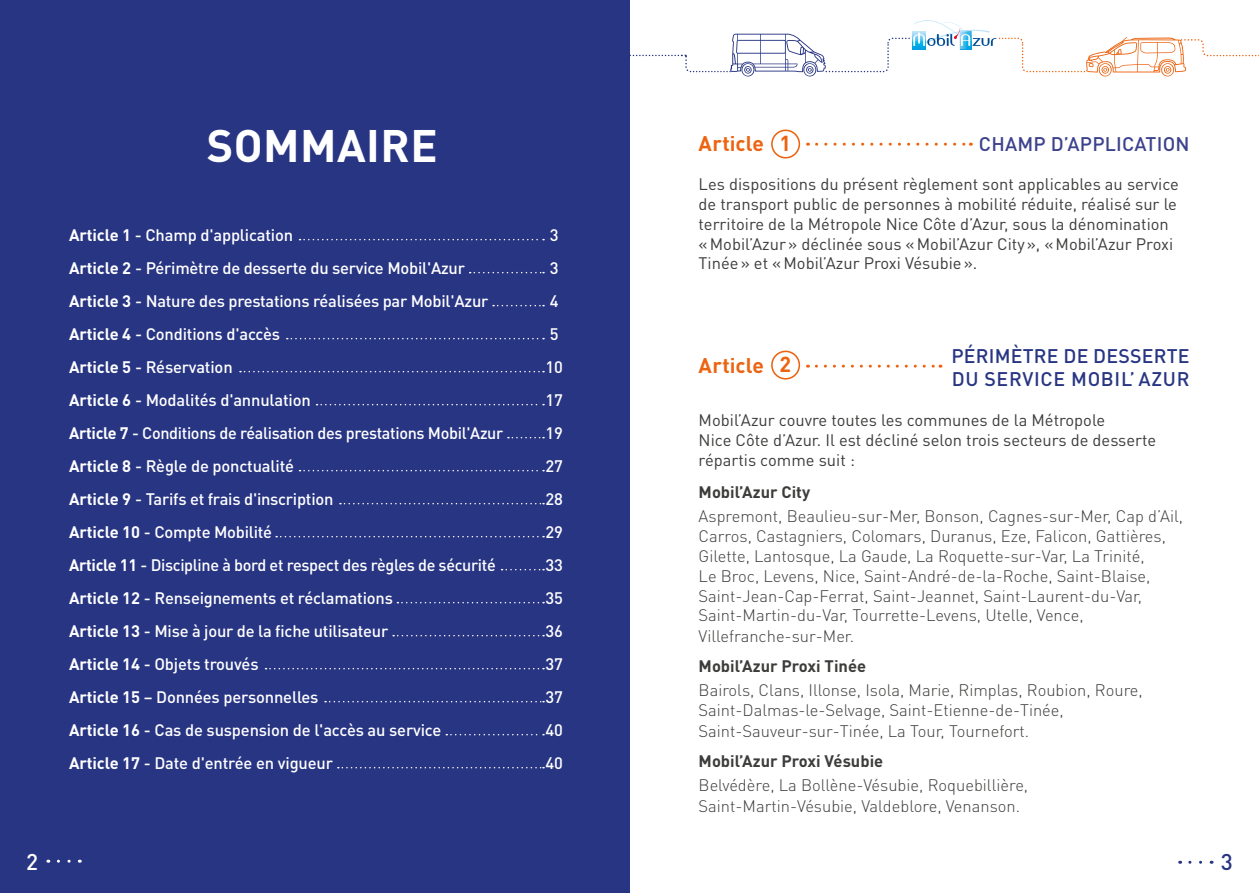
<style>
.page{position:relative;width:1259px;height:893px;background:#fff}
.page>*{position:absolute;margin:0;border:0;box-sizing:border-box;transform-origin:0 0}
.t1{font:700 45px "DIN Pro";letter-spacing:.01em;color:#fff}
.t2{font:500 22.5px "DIN Pro";color:#fff}
.t3{font:500 22.5px "DIN Pro";color:#283583}
.t4{font:700 21.45px "DIN Pro";color:#ec6411}
.t5{font:700 21px "DIN Pro";color:#ec6411}
.t6{font:500 19.5px/23.4px "DIN Pro";letter-spacing:.01em;color:#283583}
.t7{font:500 19.5px "DIN Pro";letter-spacing:.01em;color:#3d428d}
.t8{font:500 16.5px/33px "DIN Pro";letter-spacing:-.015em;color:#fff}
.t9{font:300 16.5px/20px "DIN Pro";color:#3c3c3b}
.t10{font:16.5px/19.8px "DIN Pro";color:#3c3c3b}
.t11{font:700 16.5px "DIN Pro";color:#3c3c3b}
.s1{font-weight:700}
.s2{font-size:21.45px}
</style>
<div class="page">
<div style="left:0;top:0;width:629px;height:893px;background:#283583"></div>
<svg style="left:299px;top:239px;width:245px;height:1px"></svg>
<svg style="left:470px;top:272px;width:74px;height:1px"></svg>
<svg style="left:493px;top:305px;width:51px;height:1px"></svg>
<svg style="left:287px;top:338px;width:257px;height:1px"></svg>
<svg style="left:240px;top:371px;width:304px;height:1px"></svg>
<svg style="left:316px;top:404px;width:228px;height:1px"></svg>
<svg style="left:508px;top:437px;width:36px;height:1px"></svg>
<svg style="left:299px;top:470px;width:245px;height:1px"></svg>
<svg style="left:340px;top:503px;width:204px;height:1px"></svg>
<svg style="left:276px;top:536px;width:268px;height:1px"></svg>
<svg style="left:501px;top:569px;width:43px;height:1px"></svg>
<svg style="left:397px;top:602px;width:147px;height:1px"></svg>
<svg style="left:393px;top:635px;width:151px;height:1px"></svg>
<svg style="left:265px;top:668px;width:279px;height:1px"></svg>
<svg style="left:325px;top:701px;width:219px;height:1px"></svg>
<svg style="left:446px;top:734px;width:98px;height:1px"></svg>
<svg style="left:338px;top:767px;width:206px;height:1px"></svg>
<svg style="left:58px;top:860px;width:22px;height:3px"></svg>
<svg style="left:816px;top:143px;width:155px;height:3px"></svg>
<div style="left:771px;top:130px;width:29px;height:29px;border:2px solid #ec6411;border-radius:50%"></div>
<svg style="left:816px;top:365px;width:125px;height:3px"></svg>
<div style="left:771px;top:351px;width:29px;height:29px;border:2px solid #ec6411;border-radius:50%"></div>
<svg style="left:629px;top:20px;width:630px;height:56px"></svg>
<svg style="left:1179px;top:861px;width:21px;height:3px"></svg>
<h1 class="t1" style="left:207px;top:111px;width:232px">SOMMAIRE</h1>
<p class="t8" style="left:69px;top:218px;width:435px"><span class="s1">Article 1</span> - Champ d'application<br><span class="s1">Article 2</span> - Périmètre de desserte du service Mobil'Azur <span class="s1">Article 3</span> - Nature des prestations réalisées par Mobil'Azur <span class="s1">Article 4</span> - Conditions d'accès<br><span class="s1">Article 5</span> - Réservation<br><span class="s1">Article 6</span> - Modalités d'annulation<br><span class="s1">Article 7</span> - Conditions de réalisation des prestations Mobil'Azur <span class="s1">Article 8</span> - Règle de ponctualité<br><span class="s1">Article 9</span> - Tarifs et frais d'inscription<br><span class="s1">Article 10</span> - Compte Mobilité<br><span class="s1">Article 11</span> - Discipline à bord et respect des règles de sécurité <span class="s1">Article 12</span> - Renseignements et réclamations<br><span class="s1">Article 13</span> - Mise à jour de la fiche utilisateur<br><span class="s1">Article 14</span> - Objets trouvés<br><span class="s1">Article 15</span> – Données personnelles<br><span class="s1">Article 16</span> - Cas de suspension de l'accès au service<br><span class="s1">Article 17</span> - Date d'entrée en vigueur</p>
<p class="t8" style="left:545px;top:218px;width:19px">3<br>3<br>4<br>5<br>10<br>17<br>19<br>27<br>28<br>29<br>33<br>35<br>36<br>37<br>37<br>40<br>40</p>
<h2 class="t2" style="left:26px;top:846px;width:13px">2</h2>
<p class="t5" style="left:698px;top:127px;width:94px">Article <span class="s2">1</span></p>
<p class="t7" style="left:979px;top:131px;width:212px">CHAMP D’APPLICATION</p>
<p class="t10" style="left:698px;top:174px;width:482px">Les dispositions du présent règlement sont applicables au service de transport public de personnes à mobilité réduite, réalisé sur le territoire de la Métropole Nice Côte d’Azur, sous la dénomination «Mobil’Azur» déclinée sous «Mobil’Azur City», «Mobil’Azur Proxi Tinée» et «Mobil’Azur Proxi Vésubie».</p>
<p class="t5" style="left:698px;top:349px;width:67px">Article</p>
<h3 class="t4" style="left:779px;top:348px;width:13px">2</h3>
<p class="t6" style="left:951px;top:344px;width:240px">PÉRIMÈTRE DE DESSERTE<br>DU SERVICE MOBIL’ AZUR</p>
<p class="t10" style="left:698px;top:410px;width:459px">Mobil’Azur couvre toutes les communes de la Métropole<br>Nice Côte d’Azur. Il est décliné selon trois secteurs de desserte répartis comme suit :</p>
<p class="t11" style="left:698px;top:480px;width:113px">Mobil’Azur City</p>
<p class="t9" style="left:698px;top:506px;width:486px">Aspremont, Beaulieu-sur-Mer, Bonson, Cagnes-sur-Mer, Cap d’Ail, Carros, Castagniers, Colomars, Duranus, Eze, Falicon, Gattières, Gilette, Lantosque, La Gaude, La Roquette-sur-Var, La Trinité,<br>Le Broc, Levens, Nice, Saint-André-de-la-Roche, Saint-Blaise, Saint-Jean-Cap-Ferrat, Saint-Jeannet, Saint-Laurent-du-Var, Saint-Martin-du-Var, Tourrette-Levens, Utelle, Vence, Villefranche-sur-Mer.</p>
<p class="t11" style="left:698px;top:654px;width:169px">Mobil’Azur Proxi Tinée</p>
<p class="t9" style="left:698px;top:680px;width:446px;line-height:20.4px">Bairols, Clans, Illonse, Isola, Marie, Rimplas, Roubion, Roure,<br>Saint-Dalmas-le-Selvage, Saint-Etienne-de-Tinée,<br>Saint-Sauveur-sur-Tinée, La Tour, Tournefort.</p>
<p class="t11" style="left:698px;top:748px;width:186px">Mobil’Azur Proxi Vésubie</p>
<p class="t9" style="left:698px;top:774px;width:331px;line-height:21px">Belvédère, La Bollène-Vésubie, Roquebillière,<br>Saint-Martin-Vésubie, Valdeblore, Venanson.</p>
<h2 class="t3" style="left:1220px;top:846px;width:13px">3</h2>
</div>
